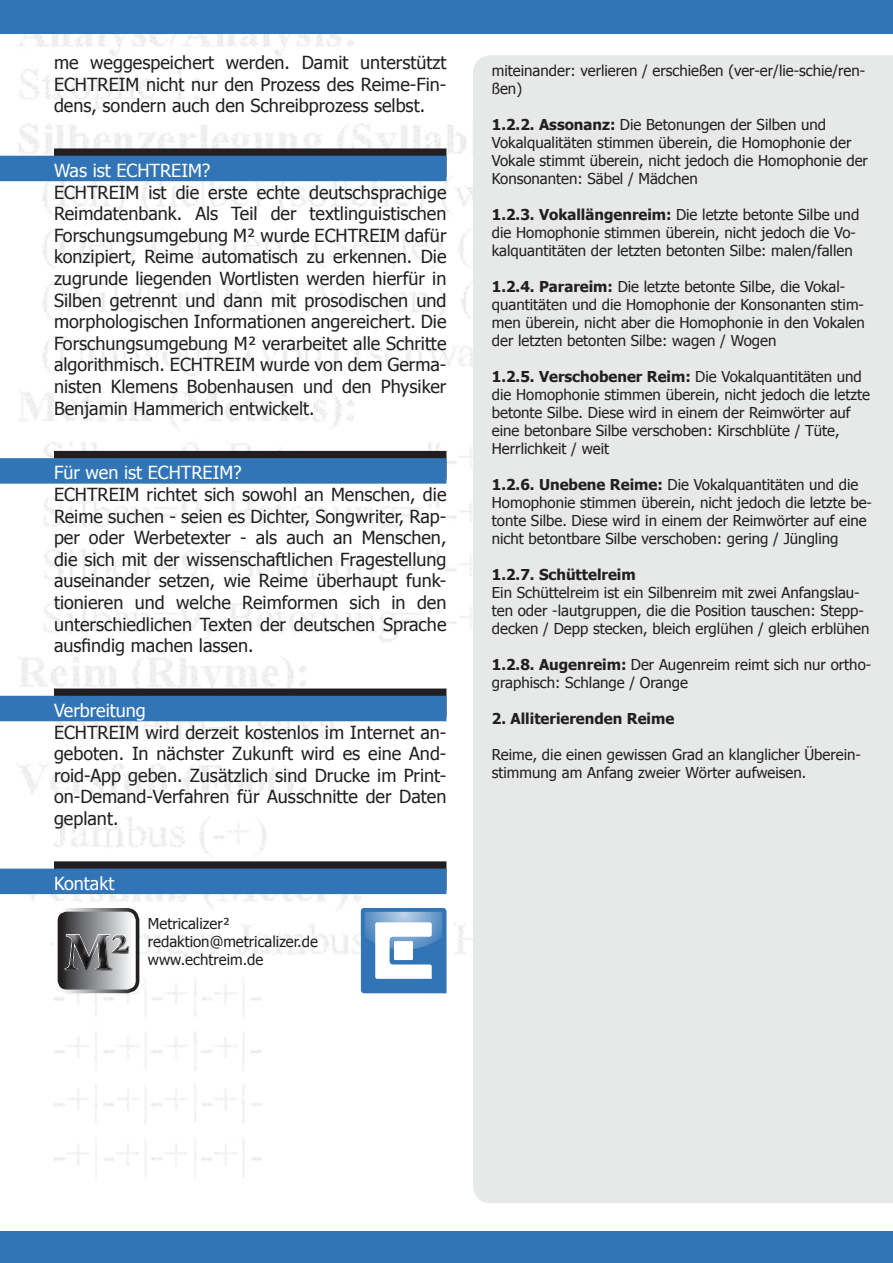
<style>
.page{position:relative;width:893px;height:1263px;background:#fff}
.page>*{position:absolute;margin:0;border:0;box-sizing:border-box;transform-origin:0 0}
.t1{font:18px/21.6px "Tahoma";color:#231f20;text-align:justify}
.Head1{font:18px "Tahoma";color:#fff}
.Table_copy{font:15px/18px "Tahoma";color:#231f20}
.Table{font:15px/18px "Tahoma";color:#231f20}
.Table-2{font:700 15px "Tahoma";color:#231f20}
.Table_copy-2{font:700 15px "Tahoma";color:#231f20}
.s1{font-weight:700}
</style>
<div class="page">
<img style="left:3px;top:33px;width:887px;height:1145px">
<div style="left:0;top:0;width:893px;height:33px;background:#3275b6"></div>
<div style="left:473px;top:55px;width:420px;height:1148px;background:#e7e8e8"></div>
<div style="left:54px;top:148px;width:392px;height:29px;background:#231f20"></div>
<div style="left:0;top:156px;width:446px;height:25px;background:#3275b6"></div>
<div style="left:54px;top:451px;width:392px;height:28px;background:#231f20"></div>
<div style="left:0;top:458px;width:446px;height:26px;background:#3275b6"></div>
<div style="left:54px;top:688px;width:392px;height:29px;background:#231f20"></div>
<div style="left:0;top:696px;width:446px;height:25px;background:#3275b6"></div>
<div style="left:54px;top:861px;width:392px;height:29px;background:#231f20"></div>
<div style="left:0;top:868px;width:446px;height:26px;background:#3275b6"></div>
<svg style="left:360px;top:907px;width:87px;height:87px"></svg>
<div style="left:54px;top:908px;width:85px;height:85px;border:4px solid #fff;border-radius:11px"></div>
<svg style="left:56px;top:910px;width:82px;height:81px;background:#939395"></svg>
<div style="left:54px;top:923px;width:84px;height:55px;background:#fff;opacity:.75"></div>
<div style="left:56px;top:930px;width:84px;height:51px;background:#231f20;opacity:.75"></div>
<div style="left:0;top:1231px;width:893px;height:32px;background:#3275b6"></div>
<p class="t1" style="left:54px;top:51px;width:394px">me weggespeichert werden. Damit unterstützt ECHTREIM nicht nur den Prozess des Reime-Fin&shy;dens, sondern auch den Schreibprozess selbst.</p>
<p class="Head1" style="left:54px;top:158px;width:158px">Was ist ECHTREIM?</p>
<p class="t1" style="left:54px;top:180px;width:394px">ECHTREIM ist die erste echte deutschsprachige Reimdatenbank. Als Teil der textlinguistischen Forschungsumgebung M² wurde ECHTREIM dafür konzipiert, Reime automatisch zu erkennen. Die zugrunde liegenden Wortlisten werden hierfür in Silben getrennt und dann mit prosodischen und morphologischen Informationen angereichert. Die Forschungsumgebung M² verarbeitet alle Schritte algorithmisch. ECHTREIM wurde von dem Germa&shy;nisten Klemens Bobenhausen und den Physiker Benjamin Hammerich entwickelt.</p>
<p class="Head1" style="left:54px;top:461px;width:189px">Für wen ist ECHTREIM?</p>
<p class="t1" style="left:54px;top:483px;width:394px">ECHTREIM richtet sich sowohl an Menschen, die Reime suchen - seien es Dichter, Songwriter, Rap&shy;per oder Werbetexter - als auch an Menschen, die sich mit der wissenschaftlichen Fragestellung auseinander setzen, wie Reime überhaupt funk&shy;tionieren und welche Reimformen sich in den unterschiedlichen Texten der deutschen Sprache ausfindig machen lassen.</p>
<p class="Head1" style="left:54px;top:698px;width:93px">Verbreitung</p>
<p class="t1" style="left:54px;top:720px;width:394px">ECHTREIM wird derzeit kostenlos im Internet an&shy;geboten. In nächster Zukunft wird es eine And&shy;roid-App geben. Zusätzlich sind Drucke im Print&shy;on-Demand-Verfahren für Ausschnitte der Daten geplant.</p>
<p class="Head1" style="left:54px;top:871px;width:62px">Kontakt</p>
<p class="Table" style="left:148px;top:914px;width:84px">Metricalizer²</p>
<p class="Table" style="left:148px;top:932px;width:172px">redaktion@metricalizer.de</p>
<p class="Table" style="left:148px;top:950px;width:117px">www.echtreim.de</p>
<p class="Table" style="left:492px;top:61px;width:375px">miteinander: verlieren / erschießen (ver-er/lie-schie/ren&shy;ßen)</p>
<p class="Table_copy" style="left:492px;top:115px;width:378px"><span class="s1">1.2.2. Assonanz:</span> Die Betonungen der Silben und Vokalqualitäten stimmen überein, die Homophonie der Vokale stimmt überein, nicht jedoch die Homophonie der Konsonanten: Säbel / Mädchen</p>
<p class="Table_copy" style="left:492px;top:205px;width:369px"><span class="s1">1.2.3. Vokallängenreim:</span> Die letzte betonte Silbe und die Homophonie stimmen überein, nicht jedoch die Vo&shy;kalquantitäten der letzten betonten Silbe: malen/fallen</p>
<p class="Table_copy" style="left:492px;top:277px;width:374px"><span class="s1">1.2.4. Parareim:</span> Die letzte betonte Silbe, die Vokal&shy;quantitäten und die Homophonie der Konsonanten stim&shy;men überein, nicht aber die Homophonie in den Vokalen der letzten betonten Silbe: wagen / Wogen</p>
<p class="Table_copy" style="left:492px;top:367px;width:380px"><span class="s1">1.2.5. Verschobener Reim:</span> Die Vokalquantitäten und die Homophonie stimmen überein, nicht jedoch die letzte betonte Silbe. Diese wird in einem der Reimwörter auf eine betonbare Silbe verschoben: Kirschblüte / Tüte, Herrlichkeit / weit</p>
<p class="Table" style="left:492px;top:475px;width:382px"><span class="s1">1.2.6. Unebene Reime:</span> Die Vokalquantitäten und die Homophonie stimmen überein, nicht jedoch die letzte be&shy;tonte Silbe. Diese wird in einem der Reimwörter auf eine nicht betontbare Silbe verschoben: gering / Jüngling</p>
<p class="Table_copy-2" style="left:492px;top:564px;width:145px">1.2.7. Schüttelreim</p>
<p class="Table" style="left:492px;top:583px;width:379px">Ein Schüttelreim ist ein Silbenreim mit zwei Anfangslau&shy;ten oder -lautgruppen, die die Position tauschen: Stepp&shy;decken / Depp stecken, bleich erglühen / gleich erblühen</p>
<p class="Table_copy" style="left:492px;top:655px;width:381px"><span class="s1">1.2.8. Augenreim:</span> Der Augenreim reimt sich nur ortho&shy;graphisch: Schlange / Orange</p>
<p class="Table-2" style="left:492px;top:708px;width:184px">2. Alliterierenden Reime</p>
<p class="Table" style="left:492px;top:745px;width:371px">Reime, die einen gewissen Grad an klanglicher Überein&shy;stimmung am Anfang zweier Wörter aufweisen.</p>
</div>
